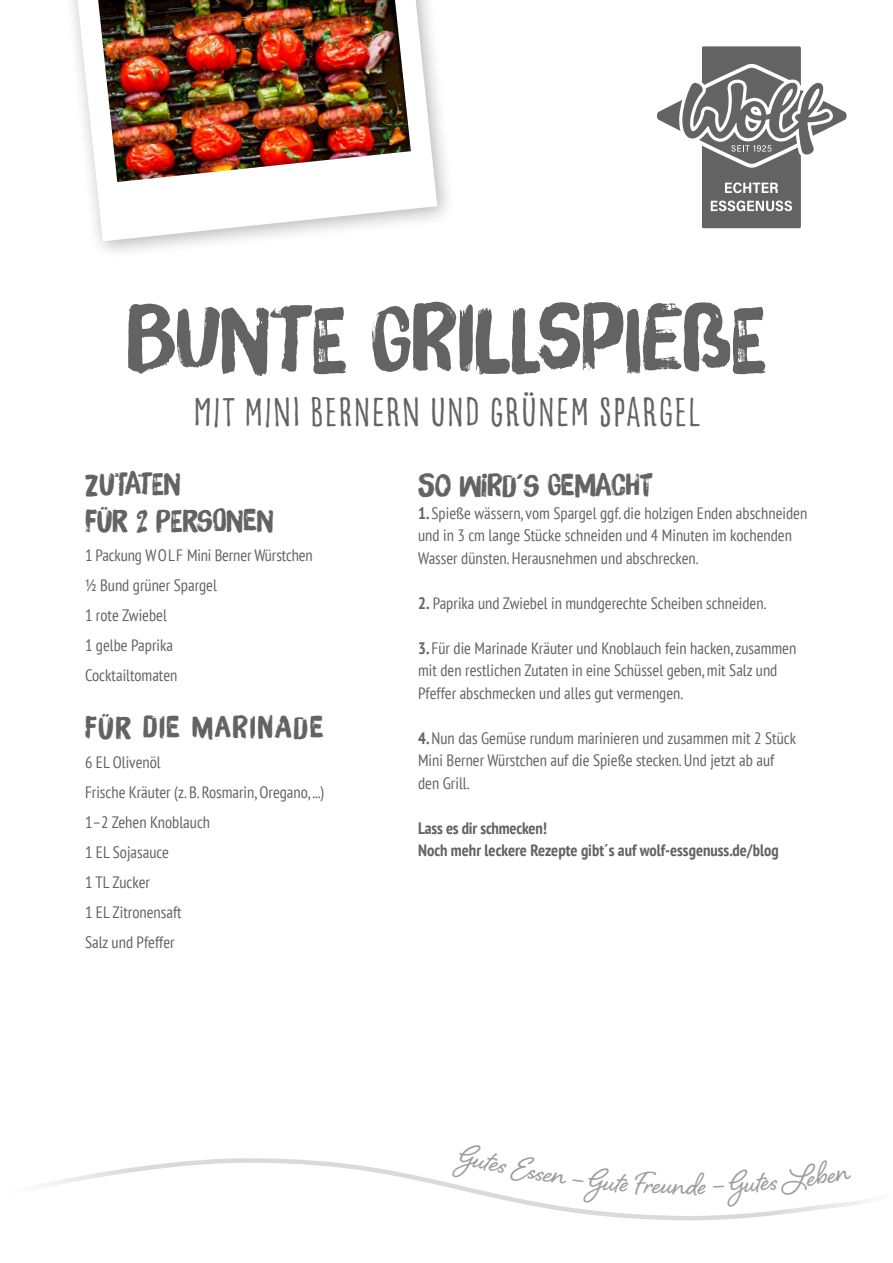
<style>
.page{position:relative;width:893px;height:1263px;background:#fff}
.page>*{position:absolute;margin:0;border:0;box-sizing:border-box;transform-origin:0 0}
.t1{font:90px "Brush Up";color:#646363}
.t2{font:43.5px "Goodlife Sans Condensed";color:#646363}
.t3{font:39px "Shelby";color:#9d9d9c}
.t4{font:30px/37.5px "Brush Up";color:#646363}
.t5{font:30px "Brush Up";letter-spacing:.06em;color:#646363}
.t6{font:condensed 16.5px/30px "PT Sans";color:#646363}
.t7{font:700 condensed 16.5px/22.5px "PT Sans";color:#646363}
.s1{font-size:33px}
.s2{font-weight:700}
</style>
<div class="page">
<div style="left:51px;top:0;width:406px;height:261px;background:#000;opacity:.3"></div>
<svg style="left:78px;top:0;width:359px;height:241px"></svg>
<img style="left:98px;top:0;width:313px;height:182px">
<svg style="left:46px;top:1158px;width:820px;height:63px"></svg>
<div style="left:702px;top:46px;width:99px;height:182px;background:#646363;border-radius:2px"></div>
<svg style="left:657px;top:64px;width:190px;height:104px"></svg>
<svg style="left:725px;top:182px;width:53px;height:11px"></svg>
<svg style="left:711px;top:201px;width:81px;height:10px"></svg>
<svg style="left:452px;top:1158px;width:176px;height:46px"></svg>
<svg style="left:634px;top:1171px;width:72px;height:25px"></svg>
<svg style="left:713px;top:1160px;width:138px;height:47px"></svg>
<h1 class="t1" style="left:127px;top:284px;width:640px">BUNTE GRILLSPIEßE</h1>
<h2 class="t2" style="left:193px;top:387px;width:510px">MIT MINI BERNERN UND GRÜNEM SPARGEL</h2>
<h3 class="t4" style="left:85px;top:464px;width:190px">ZUTATEN<br>FÜR 2 PERSONEN</h3>
<p class="t6" style="left:85px;top:540px;width:229px">1 Packung WOLF Mini Berner Würstchen<br>1/2 Bund grüner Spargel<br>1 rote Zwiebel<br>1 gelbe Paprika<br>Cocktailtomaten</p>
<h3 class="t5" style="left:85px;top:710px;width:240px">FÜR DIE MARINADE</h3>
<p class="t6" style="left:85px;top:747px;width:241px">6 EL Olivenöl<br>Frische Kräuter (z. B. Rosmarin, Oregano, ...)<br>1–2 Zehen Knoblauch<br>1 EL Sojasauce<br>1 TL Zucker<br>1 EL Zitronensaft<br>Salz und Pfeffer</p>
<h3 class="t4" style="left:418px;top:467px;width:236px"><span class="s1">S</span>O WIRD´S GEMACHT</h3>
<p class="t6" style="left:418px;top:501px;width:391px;line-height:22.5px"><span class="s2">1.</span> Spieße wässern, vom Spargel ggf. die holzigen Enden abschneiden und in 3 cm lange Stücke schneiden und 4 Minuten im kochenden<br>Wasser dünsten. Herausnehmen und abschrecken.</p>
<p class="t6" style="left:418px;top:588px;width:350px"><span class="s2">2.</span> Paprika und Zwiebel in mundgerechte Scheiben schneiden.</p>
<p class="t6" style="left:418px;top:636px;width:380px;line-height:22.5px"><span class="s2">3.</span> Für die Marinade Kräuter und Knoblauch fein hacken, zusammen mit den restlichen Zutaten in eine Schüssel geben, mit Salz und<br>Pfeffer abschmecken und alles gut vermengen.</p>
<p class="t6" style="left:418px;top:726px;width:380px;line-height:22.5px"><span class="s2">4.</span> Nun das Gemüse rundum marinieren und zusammen mit 2 Stück<br>Mini Berner Würstchen auf die Spieße stecken. Und jetzt ab auf den Grill.</p>
<p class="t7" style="left:418px;top:816px;width:362px">Lass es dir schmecken!<br>Noch mehr leckere Rezepte gibt´s auf wolf-essgenuss.de/blog</p>
<h3 class="t3" style="left:652px;top:1157px;width:10px">e</h3>
</div>
